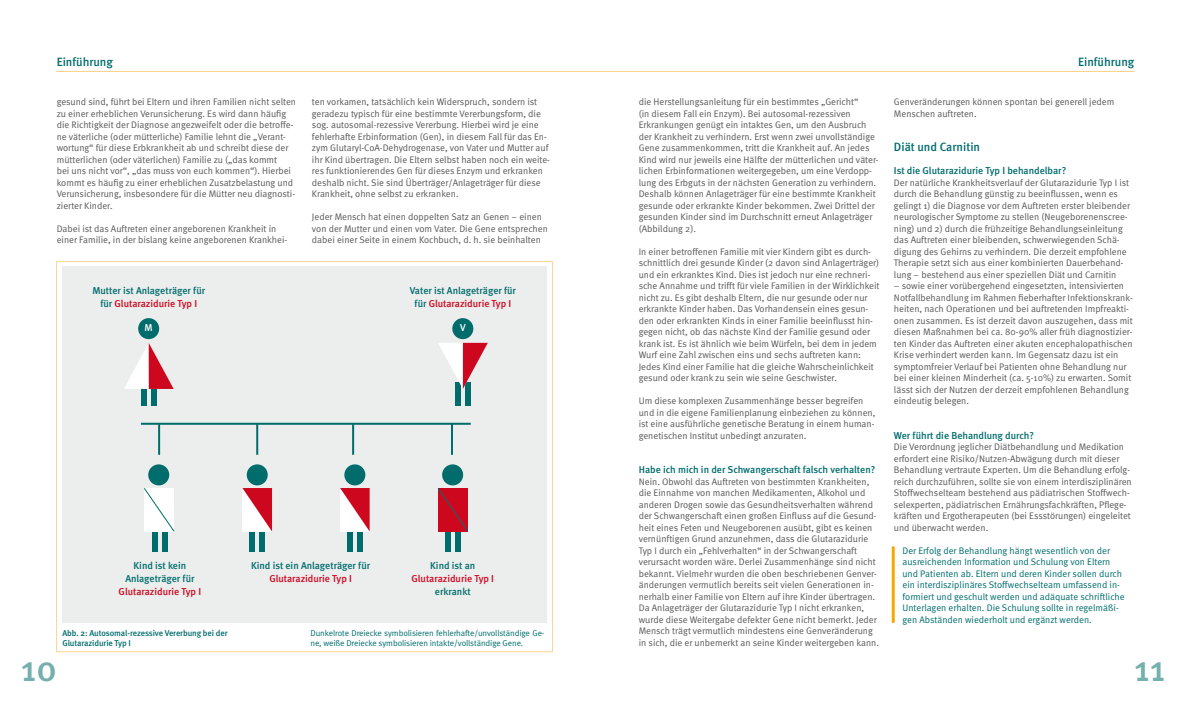
<style>
.page{position:relative;width:1191px;height:709px;background:#fff}
.page>*{position:absolute;margin:0;border:0;box-sizing:border-box;transform-origin:0 0}
.t1{font:500 36.2px "Meta";color:#75afae}
.t2{font:500 12px "Meta";color:#006c6c}
.t3{font:500 10px/13px "Meta";color:#006c6c;text-align:center}
.t4{font:500 10px "Meta";color:#cd071e}
.t5{font:500 10px "Meta";color:#fff}
.t6{font:9.5px/11.5px "Meta Normal";color:#58585a}
.t7{font:9.5px/11.5px "Meta Normal";color:#006c6c}
.t8{font:8.5px/10px "Meta Normal";letter-spacing:-.01em;color:#006c6c}
.t9{font:500 8.5px/10px "Meta";letter-spacing:-.01em;color:#006c6c}
.s1{color:#cd071e}
</style>
<div class="page">
<hr style="left:57px;top:71px;width:1077px;height:1px;background:#fdd48f">
<hr style="left:891px;top:546px;width:3px;height:76px;background:#f7a800">
<div style="left:62px;top:266px;width:485px;height:357px;background:#eceded"></div>
<hr style="left:141px;top:423px;width:330px;height:2px;background:#006c6c">
<hr style="left:158px;top:423px;width:2px;height:32px;background:#006c6c">
<hr style="left:256px;top:423px;width:2px;height:32px;background:#006c6c">
<hr style="left:352px;top:423px;width:2px;height:32px;background:#006c6c">
<hr style="left:451px;top:423px;width:2px;height:32px;background:#006c6c">
<div style="left:148px;top:464px;width:21px;height:21px;background:#006c6c;border-radius:50%"></div>
<div style="left:162px;top:528px;width:5px;height:23px;background:#006c6c"></div>
<div style="left:152px;top:528px;width:5px;height:23px;background:#006c6c"></div>
<svg style="left:144px;top:488px;width:31px;height:44px"></svg>
<div style="left:247px;top:464px;width:21px;height:21px;background:#006c6c;border-radius:50%"></div>
<div style="left:260px;top:528px;width:5px;height:23px;background:#006c6c"></div>
<div style="left:250px;top:528px;width:5px;height:23px;background:#006c6c"></div>
<svg style="left:242px;top:488px;width:30px;height:43px"></svg>
<div style="left:344px;top:464px;width:21px;height:21px;background:#006c6c;border-radius:50%"></div>
<div style="left:357px;top:528px;width:5px;height:23px;background:#006c6c"></div>
<div style="left:347px;top:528px;width:5px;height:23px;background:#006c6c"></div>
<svg style="left:340px;top:488px;width:30px;height:43px"></svg>
<div style="left:442px;top:464px;width:21px;height:21px;background:#006c6c;border-radius:50%"></div>
<div style="left:455px;top:528px;width:5px;height:23px;background:#006c6c"></div>
<div style="left:445px;top:528px;width:5px;height:23px;background:#006c6c"></div>
<svg style="left:437px;top:488px;width:31px;height:44px"></svg>
<div style="left:138px;top:318px;width:21px;height:21px;background:#006c6c;border-radius:50%"></div>
<div style="left:151px;top:382px;width:5px;height:23px;background:#006c6c"></div>
<div style="left:141px;top:382px;width:5px;height:23px;background:#006c6c"></div>
<svg style="left:124px;top:343px;width:50px;height:46px"></svg>
<div style="left:452px;top:318px;width:21px;height:21px;background:#006c6c;border-radius:50%"></div>
<div style="left:465px;top:382px;width:5px;height:23px;background:#006c6c"></div>
<div style="left:455px;top:382px;width:5px;height:23px;background:#006c6c"></div>
<svg style="left:439px;top:343px;width:49px;height:46px"></svg>
<p class="t2" style="left:57px;top:54px;width:58px">Einführung</p>
<p class="t2" style="left:1078px;top:54px;width:58px">Einführung</p>
<p class="t6" style="left:57px;top:96px;width:241px">gesund sind, führt bei Eltern und ihren Familien nicht selten zu einer erheblichen Verunsicherung. Es wird dann häufig die Richtigkeit der Diagnose angezweifelt oder die betroffe&shy;ne väterliche (oder mütterliche) Familie lehnt die „Verant&shy;wortung“ für diese Erbkrankheit ab und schreibt diese der mütterlichen (oder väterlichen) Familie zu („das kommt<br>bei uns nicht vor“, „das muss von euch kommen“). Hierbei kommt es häufig zu einer erheblichen Zusatzbelastung und Verunsicherung, insbesondere für die Mütter neu diagnosti&shy;zierter Kinder.</p>
<p class="t6" style="left:57px;top:222px;width:232px">Dabei ist das Auftreten einer angeborenen Krankheit in einer Familie, in der bislang keine angeborenen Krankhei-</p>
<p class="t3" style="left:92px;top:283px;width:114px">Mutter ist Anlageträger für für <span class="s1">Glutarazidurie Typ I</span></p>
<p class="t6" style="left:312px;top:96px;width:240px">ten vorkamen, tatsächlich kein Widerspruch, sondern ist geradezu typisch für eine bestimmte Vererbungsform, die sog. autosomal-rezessive Vererbung. Hierbei wird je eine fehlerhafte Erbinformation (Gen), in diesem Fall für das En&shy;zym Glutaryl-CoA-Dehydrogenase, von Vater und Mutter auf ihr Kind übertragen. Die Eltern selbst haben noch ein weite&shy;res funktionierendes Gen für dieses Enzym und erkranken deshalb nicht. Sie sind Überträger/Anlageträger für diese Krankheit, ohne selbst zu erkranken.</p>
<p class="t6" style="left:312px;top:211px;width:237px">Jeder Mensch hat einen doppelten Satz an Genen – einen von der Mutter und einen vom Vater. Die Gene entsprechen dabei einer Seite in einem Kochbuch, d. h. sie beinhalten</p>
<p class="t3" style="left:410px;top:283px;width:108px">Vater ist Anlageträger für für <span class="s1">Glutarazidurie Typ I</span></p>
<p class="t5" style="left:144px;top:322px;width:10px">M</p>
<p class="t5" style="left:460px;top:322px;width:7px">V</p>
<p class="t3" style="left:125px;top:558px;width:71px">Kind ist kein<br>Anlageträger für</p>
<p class="t4" style="left:119px;top:585px;width:84px">Glutarazidurie Typ I</p>
<p class="t3" style="left:251px;top:558px;width:121px">Kind ist ein Anlageträger für</p>
<p class="t4" style="left:269px;top:572px;width:84px">Glutarazidurie Typ I</p>
<p class="t3" style="left:430px;top:558px;width:47px">Kind ist an</p>
<p class="t4" style="left:411px;top:572px;width:84px">Glutarazidurie Typ I</p>
<p class="t3" style="left:435px;top:584px;width:37px">erkrankt</p>
<p class="t9" style="left:62px;top:628px;width:167px">Abb. 2: Autosomal-rezessive Vererbung bei der<br>Glutarazidurie Typ I</p>
<p class="t8" style="left:310px;top:628px;width:235px">Dunkelrote Dreiecke symbolisieren fehlerhafte/unvollständige Ge&shy;ne, weiße Dreiecke symbolisieren intakte/vollständige Gene.</p>
<p class="t6" style="left:639px;top:96px;width:241px">die Herstellungsanleitung für ein bestimmtes „Gericht“<br>(in diesem Fall ein Enzym). Bei autosomal-rezessiven Erkrankungen genügt ein intaktes Gen, um den Ausbruch der Krankheit zu verhindern. Erst wenn zwei unvollständige Gene zusammenkommen, tritt die Krankheit auf. An jedes Kind wird nur jeweils eine Hälfte der mütterlichen und väter&shy;lichen Erbinformationen weitergegeben, um eine Verdopp&shy;lung des Erbguts in der nächsten Generation zu verhindern.<br>Deshalb können Anlageträger für eine bestimmte Krankheit gesunde oder erkrankte Kinder bekommen. Zwei Drittel der gesunden Kinder sind im Durchschnitt erneut Anlageträger (Abbildung 2).</p>
<p class="t6" style="left:639px;top:245px;width:242px">In einer betroffenen Familie mit vier Kindern gibt es durch&shy;schnittlich drei gesunde Kinder (2 davon sind Anlagerträger) und ein erkranktes Kind. Dies ist jedoch nur eine rechneri&shy;sche Annahme und trifft für viele Familien in der Wirklichkeit nicht zu. Es gibt deshalb Eltern, die nur gesunde oder nur erkrankte Kinder haben. Das Vorhandensein eines gesun&shy;den oder erkrankten Kinds in einer Familie beeinflusst hin&shy;gegen nicht, ob das nächste Kind der Familie gesund oder krank ist. Es ist ähnlich wie beim Würfeln, bei dem in jedem Wurf eine Zahl zwischen eins und sechs auftreten kann:<br>Jedes Kind einer Familie hat die gleiche Wahrscheinlichkeit gesund oder krank zu sein wie seine Geschwister.</p>
<p class="t6" style="left:639px;top:395px;width:238px">Um diese komplexen Zusammenhänge besser begreifen und in die eigene Familienplanung einbeziehen zu können, ist eine ausführliche genetische Beratung in einem human&shy;genetischen Institut unbedingt anzuraten.</p>
<p class="t3" style="left:639px;top:463px;width:238px">Habe ich mich in der Schwangerschaft falsch verhalten?</p>
<p class="t6" style="left:639px;top:475px;width:242px">Nein. Obwohl das Auftreten von bestimmten Krankheiten, die Einnahme von manchen Medikamenten, Alkohol und anderen Drogen sowie das Gesundheitsverhalten während der Schwangerschaft einen großen Einfluss auf die Gesund&shy;heit eines Feten und Neugeborenen ausübt, gibt es keinen vernünftigen Grund anzunehmen, dass die Glutarazidurie Typ I durch ein „Fehlverhalten“ in der Schwangerschaft verursacht worden wäre. Derlei Zusammenhänge sind nicht bekannt. Vielmehr wurden die oben beschriebenen Genver&shy;änderungen vermutlich bereits seit vielen Generationen in&shy;nerhalb einer Familie von Eltern auf ihre Kinder übertragen.<br>Da Anlageträger der Glutarazidurie Typ I nicht erkranken, wurde diese Weitergabe defekter Gene nicht bemerkt. Jeder Mensch trägt vermutlich mindestens eine Genveränderung in sich, die er unbemerkt an seine Kinder weitergeben kann.</p>
<p class="t6" style="left:894px;top:96px;width:222px">Genveränderungen können spontan bei generell jedem<br>Menschen auftreten.</p>
<p class="t2" style="left:894px;top:140px;width:88px">Diät und Carnitin</p>
<p class="t3" style="left:894px;top:164px;width:174px">Ist die Glutarazidurie Typ I behandelbar?</p>
<p class="t6" style="left:894px;top:176px;width:237px">Der natürliche Krankheitsverlauf der Glutarazidurie Typ I ist durch die Behandlung günstig zu beeinflussen, wenn es gelingt 1) die Diagnose vor dem Auftreten erster bleibender neurologischer Symptome zu stellen (Neugeborenenscree&shy;ning) und 2) durch die frühzeitige Behandlungseinleitung das Auftreten einer bleibenden, schwerwiegenden Schä&shy;digung des Gehirns zu verhindern. Die derzeit empfohlene Therapie setzt sich aus einer kombinierten Dauerbehand&shy;lung – bestehend aus einer speziellen Diät und Carnitin</p>
<p class="t6" style="left:894px;top:280px;width:240px">– sowie einer vorübergehend eingesetzten, intensivierten Notfallbehandlung im Rahmen fieberhafter Infektionskrank&shy;heiten, nach Operationen und bei auftretenden Impfreakti&shy;onen zusammen. Es ist derzeit davon auszugehen, dass mit diesen Maßnahmen bei ca. 80-90% aller früh diagnostizier&shy;ten Kinder das Auftreten einer akuten encephalopathischen Krise verhindert werden kann. Im Gegensatz dazu ist ein symptomfreier Verlauf bei Patienten ohne Behandlung nur bei einer kleinen Minderheit (ca. 5-10%) zu erwarten. Somit lässt sich der Nutzen der derzeit empfohlenen Behandlung eindeutig belegen.</p>
<p class="t3" style="left:894px;top:428px;width:142px">Wer führt die Behandlung durch?</p>
<p class="t6" style="left:894px;top:441px;width:239px">Die Verordnung jeglicher Diätbehandlung und Medikation erfordert eine Risiko/Nutzen-Abwägung durch mit dieser Behandlung vertraute Experten. Um die Behandlung erfolg&shy;reich durchzuführen, sollte sie von einem interdisziplinären Stoffwechselteam bestehend aus pädiatrischen Stoffwech&shy;selexperten, pädiatrischen Ernährungsfachkräften, Pflege&shy;kräften und Ergotherapeuten (bei Essstörungen) eingeleitet und überwacht werden.</p>
<p class="t7" style="left:902px;top:544px;width:224px">Der Erfolg der Behandlung hängt wesentlich von der ausreichenden Information und Schulung von Eltern und Patienten ab. Eltern und deren Kinder sollen durch ein interdisziplinäres Stoffwechselteam umfassend in&shy;formiert und geschult werden und adäquate schriftliche Unterlagen erhalten. Die Schulung sollte in regelmäßi&shy;gen Abständen wiederholt und ergänzt werden.</p>
<h1 class="t1" style="left:21px;top:648px;width:37px">10</h1>
<h1 class="t1" style="left:1134px;top:648px;width:33px">11</h1>
</div>
